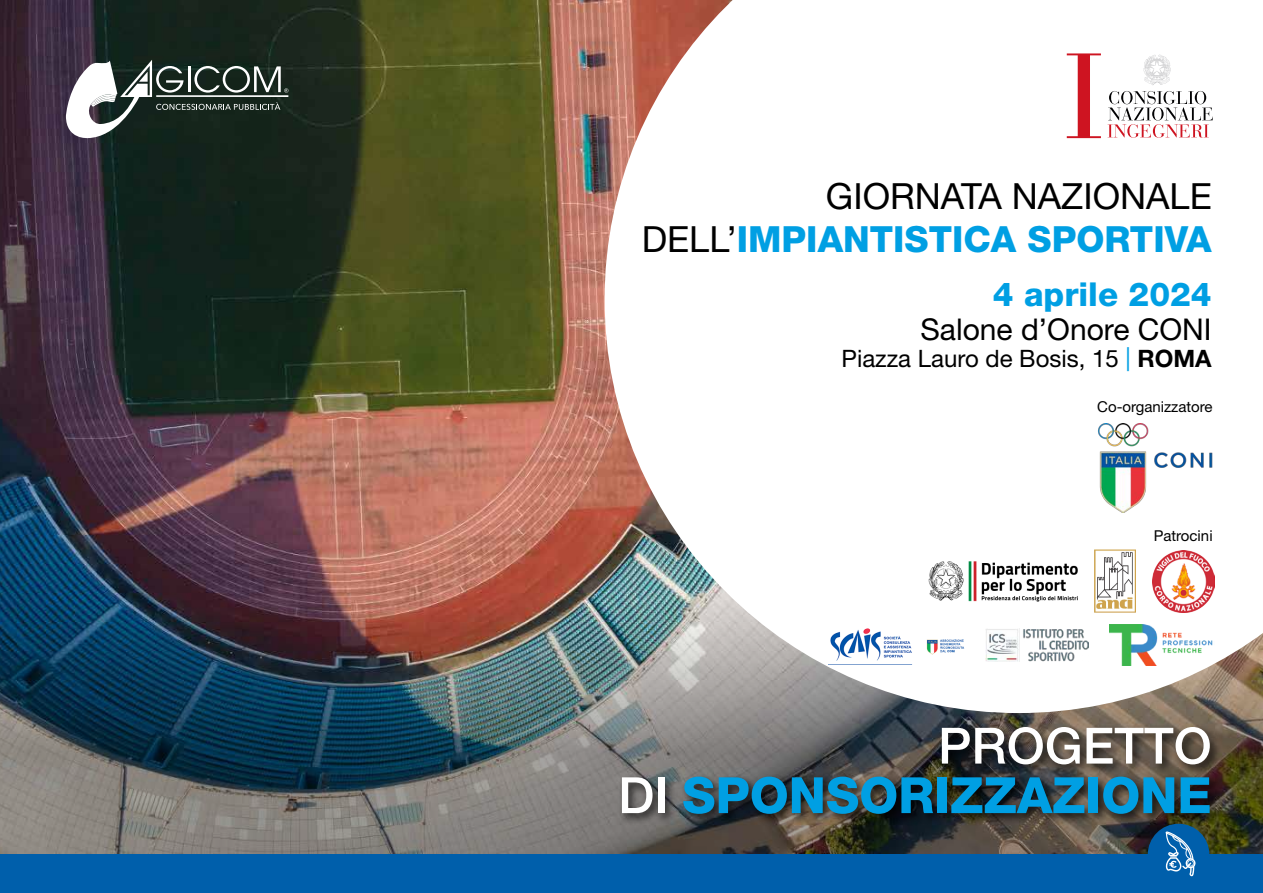
<style>
.page{position:relative;width:1263px;height:893px;background:#fff}
.page>*{position:absolute;margin:0;border:0;box-sizing:border-box;transform-origin:0 0}
.t1{font:800 50.1px/49.5px "Helvetica Neue LT Std";color:#009fe3;text-align:right}
.t2{font:36.15px/43.3px "Helvetica Neue LT Std";color:#000;text-align:right}
.t3{font:800 33px "Helvetica Neue LT Std";color:#009fe3}
.t4{font:30px "Helvetica Neue LT Std";color:#000}
.t5{font:24px "Helvetica Neue LT Std";color:#000}
.t6{font:15px "Helvetica Neue LT Std";color:#000}
.s1{font-weight:800;color:#009fe3}
.s2{color:#009fe3}
.s3{font-weight:700}
.s4{font-weight:500;color:#fff}
</style>
<div class="page">
<img style="left:0;top:0;width:605px;height:543px">
<img style="left:0;top:543px;width:1263px;height:311px">
<svg style="left:605px;top:0;width:658px;height:713px"></svg>
<div style="left:618px;top:724px;width:604px;height:102px;background:#000;opacity:.75"></div>
<svg style="left:1067px;top:53px;width:34px;height:85px"></svg>
<svg style="left:1143px;top:54px;width:28px;height:31px"></svg>
<svg style="left:1107px;top:91px;width:106px;height:47px"></svg>
<img style="left:1098px;top:423px;width:115px;height:90px">
<img style="left:923px;top:559px;width:161px;height:44px">
<img style="left:1094px;top:550px;width:42px;height:62px">
<img style="left:1152px;top:550px;width:62px;height:62px">
<img style="left:829px;top:625px;width:135px;height:40px">
<img style="left:985px;top:628px;width:104px;height:34px">
<img style="left:1110px;top:624px;width:104px;height:42px">
<svg style="left:66px;top:60px;width:222px;height:80px"></svg>
<div style="left:0;top:854px;width:1263px;height:39px;background:#005fab"></div>
<div style="left:1148px;top:824px;width:61px;height:61px;background:#005fab;border-radius:50%"></div>
<svg style="left:1165px;top:831px;width:31px;height:45px"></svg>
<p class="t2" style="left:642px;top:174px;width:571px">GIORNATA NAZIONALE<br>DELL’<span class="s1">IMPIANTISTICA SPORTIVA</span></p>
<p class="t3" style="left:993px;top:275px;width:220px">4 aprile 2024</p>
<p class="t4" style="left:920px;top:312px;width:293px">Salone d’Onore CONI</p>
<p class="t5" style="left:841px;top:345px;width:372px">Piazza Lauro de Bosis, 15 <span class="s2">|</span> <span class="s3">ROMA</span></p>
<p class="t6" style="left:1097px;top:398px;width:117px">Co-organizzatore</p>
<p class="t6" style="left:1154px;top:527px;width:60px">Patrocini</p>
<h1 class="t1" style="left:618px;top:721px;width:595px"><span class="s4">PROGETTO<br>DI</span> SPONSORIZZAZIONE</h1>
</div>
